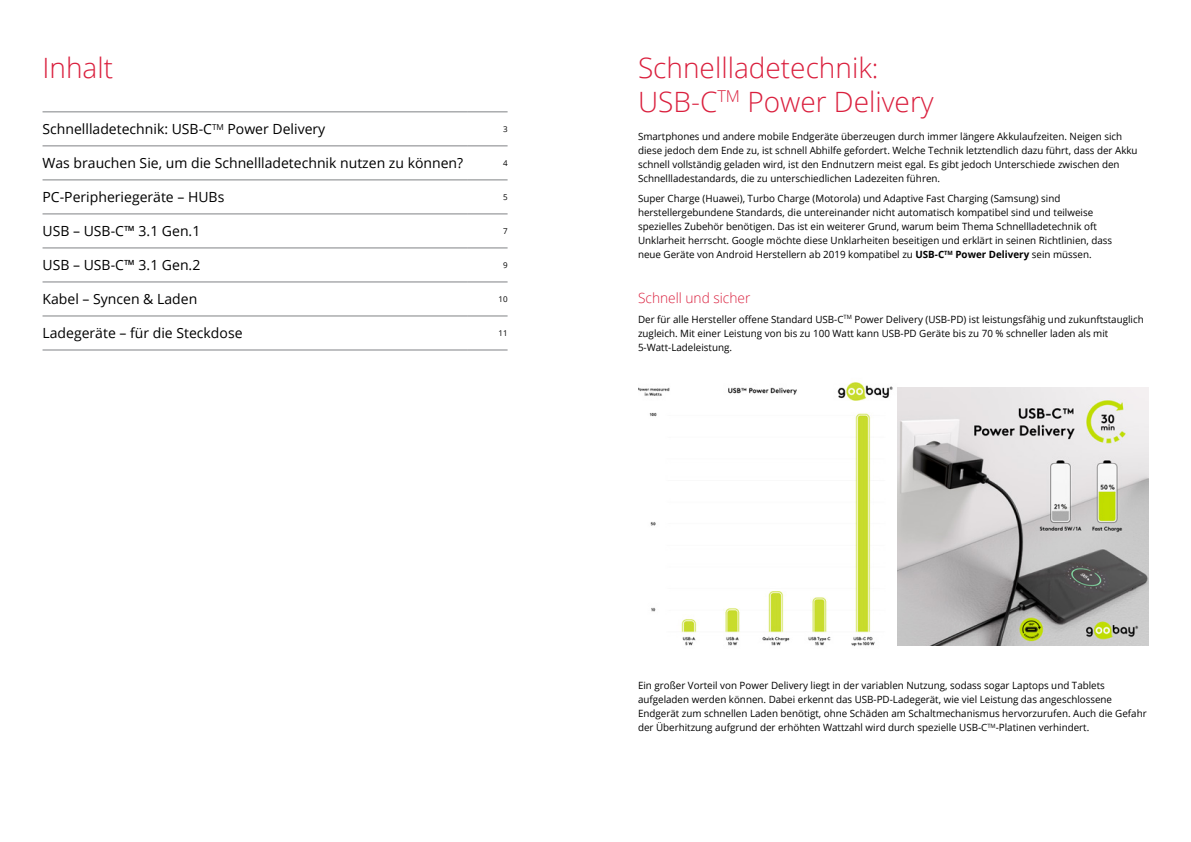
<style>
.page{position:relative;width:1191px;height:842px;background:#fff}
.page>*{position:absolute;margin:0;border:0;box-sizing:border-box;transform-origin:0 0}
.t1{font:300 28px/33.6px "Open Sans";color:#da1f3d}
.t2{font:14px "Open Sans";color:#000}
.t3{font:300 14px "Open Sans";color:#da1f3d}
.t4{font:10px/14px "Open Sans";color:#000}
.t5{font:8px "Open Sans";color:#000}
.s1{font-weight:700}
</style>
<div class="page">
<img style="left:638px;top:382px;width:266px;height:265px">
<img style="left:898px;top:388px;width:250px;height:257px">
<hr style="left:43px;top:112px;width:425px;height:1px;background:#808285">
<hr style="left:468px;top:112px;width:39px;height:1px;background:#808285">
<hr style="left:43px;top:146px;width:425px;height:1px;background:#808285">
<hr style="left:468px;top:146px;width:39px;height:1px;background:#808285">
<hr style="left:43px;top:180px;width:425px;height:1px;background:#808285">
<hr style="left:468px;top:180px;width:39px;height:1px;background:#808285">
<hr style="left:43px;top:214px;width:425px;height:1px;background:#808285">
<hr style="left:468px;top:214px;width:39px;height:1px;background:#808285">
<hr style="left:43px;top:248px;width:425px;height:1px;background:#808285">
<hr style="left:468px;top:248px;width:39px;height:1px;background:#808285">
<hr style="left:43px;top:282px;width:425px;height:1px;background:#808285">
<hr style="left:468px;top:282px;width:39px;height:1px;background:#808285">
<hr style="left:43px;top:316px;width:425px;height:1px;background:#808285">
<hr style="left:468px;top:316px;width:39px;height:1px;background:#808285">
<hr style="left:43px;top:350px;width:425px;height:1px;background:#808285">
<hr style="left:468px;top:350px;width:39px;height:1px;background:#808285">
<h1 class="t1" style="left:43px;top:50px;width:72px">Inhalt</h1>
<h2 class="t2" style="left:43px;top:120px;width:284px">Schnellladetechnik: USB-C<sup>TM</sup> Power Delivery</h2>
<p class="t5" style="left:503px;top:124px;width:6px">3</p>
<h2 class="t2" style="left:43px;top:154px;width:422px">Was brauchen Sie, um die Schnellladetechnik nutzen zu können?</h2>
<p class="t5" style="left:503px;top:158px;width:6px">4</p>
<h2 class="t2" style="left:43px;top:188px;width:183px">PC-Peripheriegeräte – HUBs</h2>
<p class="t5" style="left:503px;top:192px;width:6px">5</p>
<h2 class="t2" style="left:43px;top:222px;width:159px">USB – USB-C™ 3.1 Gen.1</h2>
<p class="t5" style="left:503px;top:226px;width:6px">7</p>
<h2 class="t2" style="left:43px;top:256px;width:159px">USB – USB-C™ 3.1 Gen.2</h2>
<p class="t5" style="left:503px;top:260px;width:6px">9</p>
<h2 class="t2" style="left:43px;top:290px;width:156px">Kabel – Syncen &amp; Laden</h2>
<p class="t5" style="left:498px;top:294px;width:11px">10</p>
<h2 class="t2" style="left:43px;top:324px;width:201px">Ladegeräte – für die Steckdose</h2>
<p class="t5" style="left:498px;top:328px;width:11px">11</p>
<h1 class="t1" style="left:638px;top:50px;width:297px">Schnellladetechnik:<br>USB-C<sup>TM</sup> Power Delivery</h1>
<p class="t4" style="left:638px;top:130px;width:501px">Smartphones und andere mobile Endgeräte überzeugen durch immer längere Akkulaufzeiten. Neigen sich diese jedoch dem Ende zu, ist schnell Abhilfe gefordert. Welche Technik letztendlich dazu führt, dass der Akku schnell vollständig geladen wird, ist den Endnutzern meist egal. Es gibt jedoch Unterschiede zwischen den Schnellladestandards, die zu unterschiedlichen Ladezeiten führen.</p>
<p class="t4" style="left:638px;top:191px;width:476px">Super Charge (Huawei), Turbo Charge (Motorola) und Adaptive Fast Charging (Samsung) sind herstellergebundene Standards, die untereinander nicht automatisch kompatibel sind und teilweise spezielles Zubehör benötigen. Das ist ein weiterer Grund, warum beim Thema Schnellladetechnik oft Unklarheit herrscht. Google möchte diese Unklarheiten beseitigen und erklärt in seinen Richtlinien, dass neue Geräte von Android Herstellern ab 2019 kompatibel zu <span class="s1">USB-C</span><sup>TM</sup> <span class="s1">Power Delivery</span> sein müssen.</p>
<h2 class="t3" style="left:638px;top:288px;width:114px">Schnell und sicher</h2>
<p class="t4" style="left:638px;top:312px;width:507px">Der für alle Hersteller offene Standard USB-C<sup>TM</sup> Power Delivery (USB-PD) ist leistungsfähig und zukunftstauglich zugleich. Mit einer Leistung von bis zu 100 Watt kann USB-PD Geräte bis zu 70 % schneller laden als mit<br>5-Watt-Ladeleistung.</p>
<p class="t4" style="left:638px;top:678px;width:510px">Ein großer Vorteil von Power Delivery liegt in der variablen Nutzung, sodass sogar Laptops und Tablets aufgeladen werden können. Dabei erkennt das USB-PD-Ladegerät, wie viel Leistung das angeschlossene Endgerät zum schnellen Laden benötigt, ohne Schäden am Schaltmechanismus hervorzurufen. Auch die Gefahr der Überhitzung aufgrund der erhöhten Wattzahl wird durch spezielle USB-C<sup>TM</sup>-Platinen verhindert.</p>
</div>
